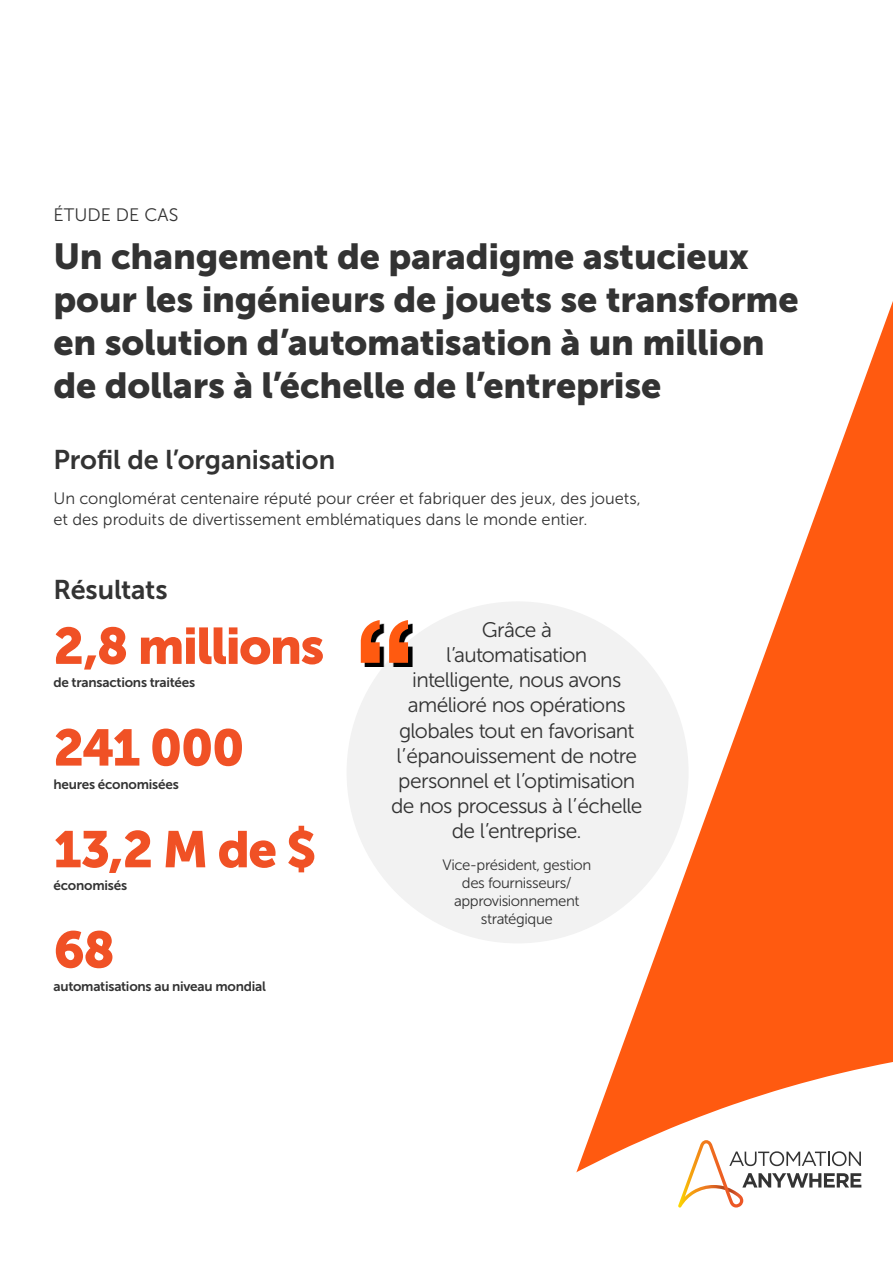
<style>
.page{position:relative;width:893px;height:1263px;background:#fff}
.page>*{position:absolute;margin:0;border:0;box-sizing:border-box;transform-origin:0 0}
.t1{font:51px "Museo Sans 900";letter-spacing:-.035em;color:#f05125}
.t2{font:36px/43.2px "Museo Sans 900";letter-spacing:-.005em;color:#333}
.t3{font:27px "Museo Sans 700";letter-spacing:-.005em;color:#333}
.t4{font:21px/25.2px "Museo Sans 300";letter-spacing:-.03em;color:#333;text-align:center}
.t5{font:18px "Museo Sans 300";letter-spacing:.005em;color:#333}
.t6{font:16.5px/21px "Museo Sans 300";color:#333}
.t7{font:15px/18px "Museo Sans 300";letter-spacing:-.025em;color:#333;text-align:center}
.t8{font:13.5px "Museo Sans 700";letter-spacing:-.015em;color:#333}
</style>
<div class="page">
<svg style="left:531px;top:301px;width:362px;height:741px"></svg>
<div style="left:347px;top:601px;width:342px;height:342px;background:#f2f2f2;border-radius:50%"></div>
<svg style="left:364px;top:624px;width:48px;height:43px"></svg>
<svg style="left:361px;top:620px;width:47px;height:43px"></svg>
<svg style="left:576px;top:1042px;width:317px;height:166px"></svg>
<svg style="left:678px;top:1140px;width:183px;height:67px"></svg>
<p class="t5" style="left:53px;top:205px;width:127px">ÉTUDE DE CAS</p>
<h2 class="t2" style="left:53px;top:234px;width:747px">Un changement de paradigme astucieux pour les ingénieurs de jouets se transforme en solution d’automatisation à un million de dollars à l’échelle de l’entreprise</h2>
<p class="t3" style="left:53px;top:445px;width:283px">Profil de l’organisation</p>
<p class="t6" style="left:53px;top:488px;width:589px">Un conglomérat centenaire réputé pour créer et fabriquer des jeux, des jouets, et des produits de divertissement emblématiques dans le monde entier.</p>
<p class="t3" style="left:53px;top:575px;width:116px">Résultats</p>
<h1 class="t1" style="left:53px;top:617px;width:272px">2,8 millions</h1>
<p class="t8" style="left:53px;top:675px;width:143px">de transactions traitées</p>
<h1 class="t1" style="left:53px;top:719px;width:193px">241 000</h1>
<p class="t8" style="left:53px;top:776px;width:127px">heures économisées</p>
<h1 class="t1" style="left:53px;top:820px;width:264px">13,2 M de $</h1>
<p class="t8" style="left:53px;top:878px;width:75px">économisés</p>
<h1 class="t1" style="left:53px;top:921px;width:63px">68</h1>
<p class="t8" style="left:53px;top:978px;width:214px">automatisations au niveau mondial</p>
<p class="t4" style="left:391px;top:617px;width:253px">Grâce à<br>l’automatisation<br>intelligente, nous avons amélioré nos opérations globales tout en favorisant l’épanouissement de notre personnel et l’optimisation de nos processus à l’échelle de l’entreprise.</p>
<p class="t7" style="left:442px;top:856px;width:150px">Vice-président, gestion des fournisseurs/ approvisionnement stratégique</p>
</div>
